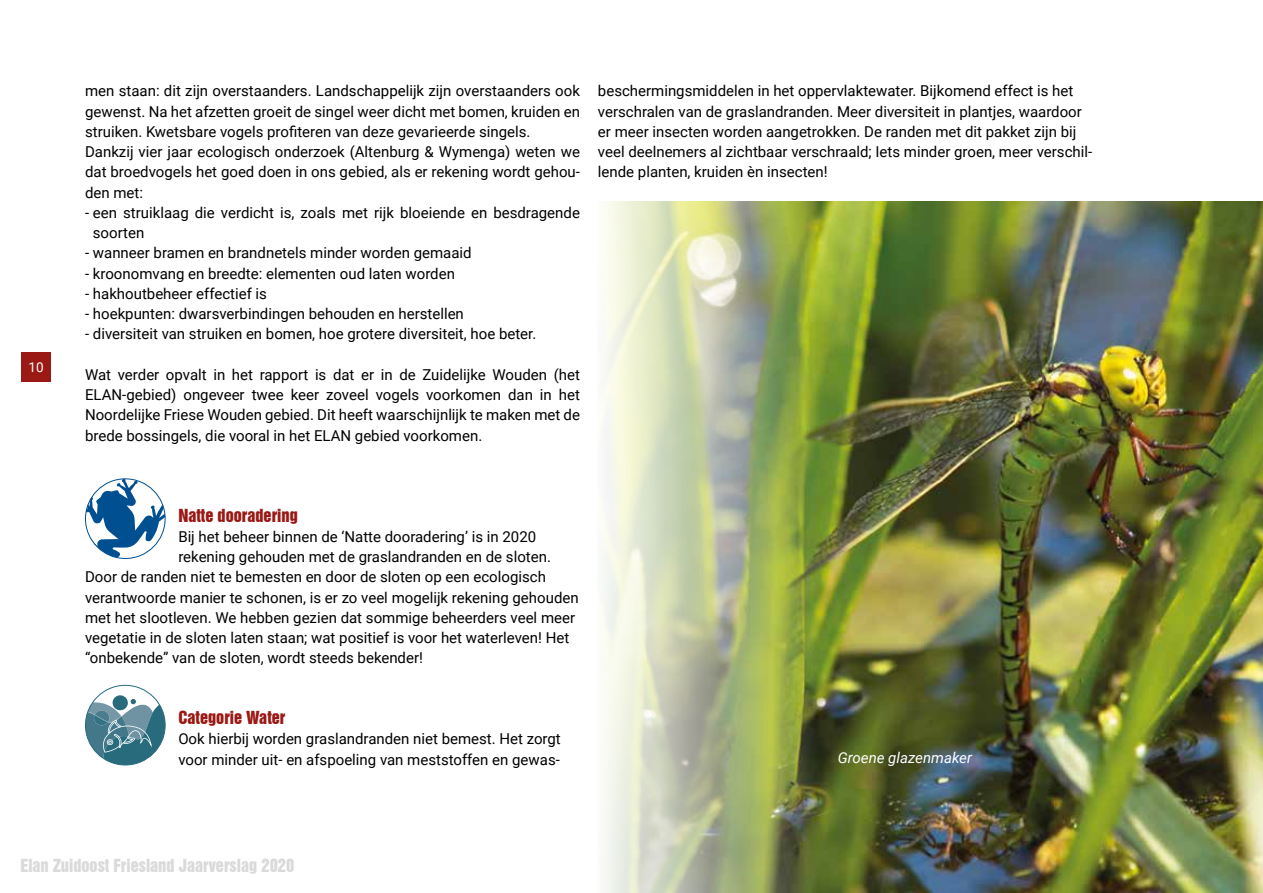
<style>
.page{position:relative;width:1263px;height:893px;background:#fff}
.page>*{position:absolute;margin:0;border:0;box-sizing:border-box;transform-origin:0 0}
.t1{font:16.5px "Swiss 921 BT Regular A";color:#dadada}
.t2{font:16.5px "Swiss 921 BT Regular A";color:#9a1915}
.t3{font:15px/20.2px "Roboto";color:#000}
.t4{font:italic 15px "Roboto";color:#fff}
.t5{font:13.5px "Roboto";color:#fff}
</style>
<div class="page">
<div style="left:21px;top:352px;width:30px;height:30px;background:#9a1915"></div>
<svg style="left:85px;top:695px;width:79px;height:70px"></svg>
<div style="left:85px;top:685px;width:81px;height:80px;border:1px solid #266b7d;border-radius:50%"></div>
<svg style="left:85px;top:479px;width:80px;height:79px"></svg>
<div style="left:85px;top:478px;width:81px;height:81px;border:1px solid #004f91;border-radius:50%"></div>
<img style="left:603px;top:202px;width:660px;height:691px">
<p class="t5" style="left:29px;top:358px;width:17px">10</p>
<p class="t3" style="left:85px;top:80px;width:496px">men staan: dit zijn overstaanders. Landschappelijk zijn overstaanders ook gewenst. Na het afzetten groeit de singel weer dicht met bomen, kruiden en struiken. Kwetsbare vogels profiteren van deze gevarieerde singels.<br>Dankzij vier jaar ecologisch onderzoek (Altenburg &amp; Wymenga) weten we dat broedvogels het goed doen in ons gebied, als er rekening wordt gehou&shy;den met:</p>
<p class="t3" style="left:93px;top:202px;width:489px;text-indent:-8px">- een struiklaag die verdicht is, zoals met rijk bloeiende en besdragende soorten</p>
<p class="t3" style="left:85px;top:242px;width:388px">- wanneer bramen en brandnetels minder worden gemaaid</p>
<p class="t3" style="left:85px;top:263px;width:371px">- kroonomvang en breedte: elementen oud laten worden</p>
<p class="t3" style="left:85px;top:283px;width:183px">- hakhoutbeheer effectief is</p>
<p class="t3" style="left:85px;top:303px;width:380px">- hoekpunten: dwarsverbindingen behouden en herstellen</p>
<p class="t3" style="left:85px;top:323px;width:453px">- diversiteit van struiken en bomen, hoe grotere diversiteit, hoe beter.</p>
<p class="t3" style="left:85px;top:364px;width:496px;text-align:justify">Wat verder opvalt in het rapport is dat er in de Zuidelijke Wouden (het ELAN-gebied) ongeveer twee keer zoveel vogels voorkomen dan in het Noordelijke Friese Wouden gebied. Dit heeft waarschijnlijk te maken met de brede bossingels, die vooral in het ELAN gebied voorkomen.</p>
<p class="t3" style="left:598px;top:80px;width:496px">beschermingsmiddelen in het oppervlaktewater. Bijkomend effect is het verschralen van de graslandranden. Meer diversiteit in plantjes, waardoor er meer insecten worden aangetrokken. De randen met dit pakket zijn bij veel deelnemers al zichtbaar verschraald; Iets minder groen, meer verschil&shy;lende planten, kruiden èn insecten!</p>
<p class="t2" style="left:178px;top:504px;width:121px">Natte dooradering</p>
<p class="t3" style="left:178px;top:526px;width:359px">Bij het beheer binnen de ‘Natte dooradering’ is in 2020</p>
<p class="t3" style="left:178px;top:546px;width:374px">rekening gehouden met de graslandranden en de sloten.</p>
<p class="t3" style="left:85px;top:566px;width:462px">Door de randen niet te bemesten en door de sloten op een ecologisch</p>
<p class="t3" style="left:85px;top:587px;width:495px">verantwoorde manier te schonen, is er zo veel mogelijk rekening gehouden</p>
<p class="t3" style="left:85px;top:607px;width:492px">met het slootleven. We hebben gezien dat sommige beheerders veel meer</p>
<p class="t3" style="left:85px;top:627px;width:486px">vegetatie in de sloten laten staan; wat positief is voor het waterleven! Het</p>
<p class="t3" style="left:85px;top:647px;width:339px">“onbekende” van de sloten, wordt steeds bekender!</p>
<p class="t2" style="left:178px;top:707px;width:109px">Categorie Water</p>
<p class="t3" style="left:178px;top:728px;width:384px">Ook hierbij worden graslandranden niet bemest. Het zorgt voor minder uit- en afspoeling van meststoffen en gewas-</p>
<p class="t4" style="left:838px;top:747px;width:136px">Groene glazenmaker</p>
<p class="t1" style="left:20px;top:855px;width:276px">Elan Zuidoost Friesland Jaarverslag 2020</p>
</div>
